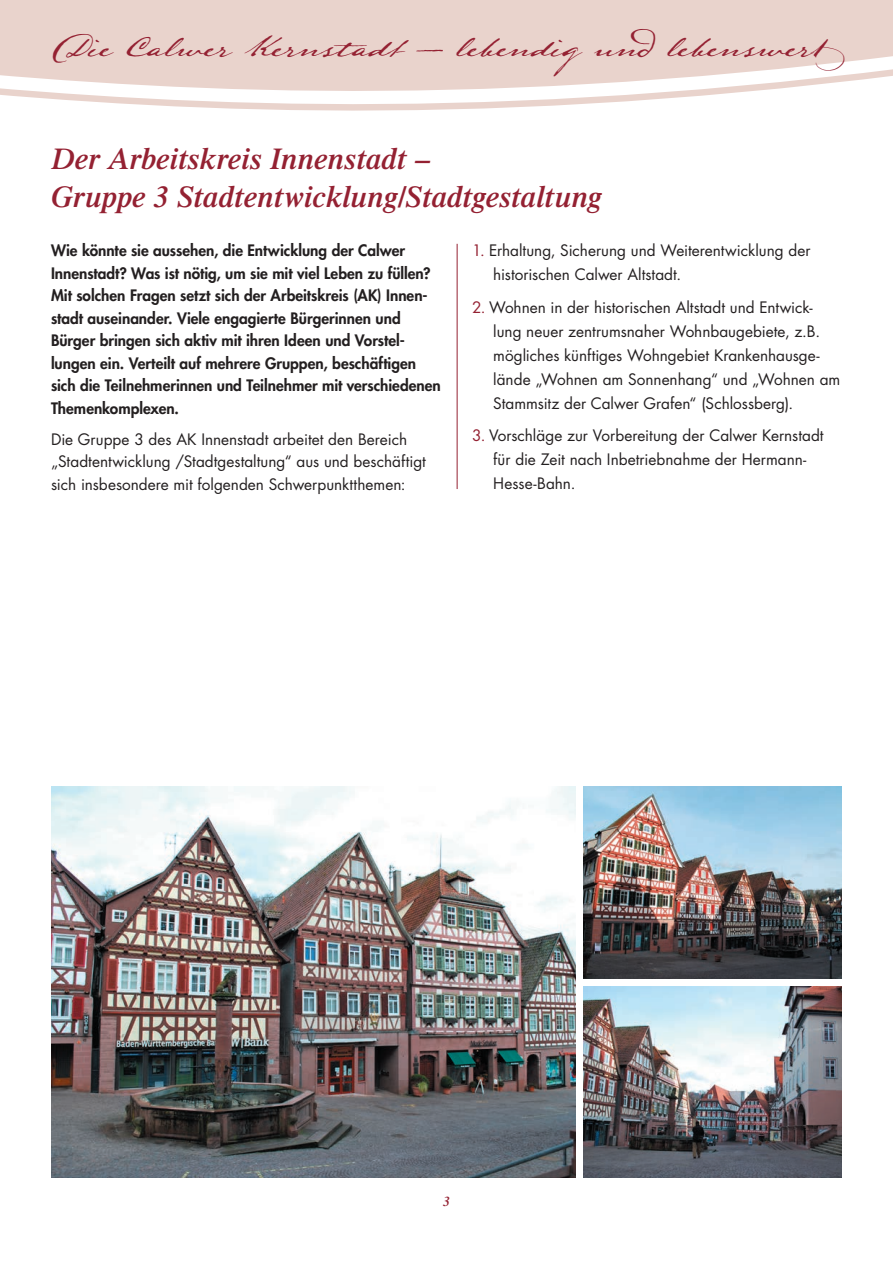
<style>
.page{position:relative;width:893px;height:1263px;background:#fff}
.page>*{position:absolute;margin:0;border:0;box-sizing:border-box;transform-origin:0 0}
.t1{font:italic 600 30px/37.5px "Times LT Std";color:#942132}
.t2{font:28.2px "Lamar Pen";letter-spacing:.005em;color:#942132}
.t3{font:15.3px/24px "Futura Std";color:#231f20}
.t4{font:800 15.3px/22.5px "Futura Std";color:#231f20}
.t5{font:italic 600 13.5px "Times LT Std";color:#942132}
.s1{color:#942132}
</style>
<div class="page">
<svg style="left:0;top:0;width:893px;height:111px;fill:#e9d3cc"></svg>
<img style="left:51px;top:787px;width:524px;height:391px">
<img style="left:584px;top:787px;width:258px;height:191px">
<img style="left:584px;top:986px;width:258px;height:192px">
<hr style="left:457px;top:244px;width:1px;height:245px;background:#942132">
<h2 class="t2" style="left:51px;top:29px;width:792px">Die Calwer Kernstadt – lebendig und lebenswert</h2>
<h1 class="t1" style="left:51px;top:140px;width:552px">Der Arbeitskreis Innenstadt –<br>Gruppe 3 Stadtentwicklung/Stadtgestaltung</h1>
<p class="t4" style="left:51px;top:240px;width:391px">Wie könnte sie aussehen, die Entwicklung der Calwer Innenstadt? Was ist nötig, um sie mit viel Leben zu füllen?<br>Mit solchen Fragen setzt sich der Arbeitskreis (AK) Innen&shy;stadt auseinander. Viele engagierte Bürgerinnen und Bürger bringen sich aktiv mit ihren Ideen und Vorstel&shy;lungen ein. Verteilt auf mehrere Gruppen, beschäftigen sich die Teilnehmerinnen und Teilnehmer mit verschiedenen Themenkomplexen.</p>
<p class="t3" style="left:51px;top:428px;width:376px;line-height:22.5px">Die Gruppe 3 des AK Innenstadt arbeitet den Bereich „Stadtentwicklung /Stadtgestaltung“ aus und beschäftigt sich insbesondere mit folgenden Schwerpunktthemen:</p>
<p class="t3" style="left:493px;top:239px;width:319px;text-indent:-21px"><span class="s1">1.</span> Erhaltung, Sicherung und Weiterentwicklung der historischen Calwer Altstadt.</p>
<p class="t3" style="left:493px;top:295px;width:349px;text-indent:-21px"><span class="s1">2.</span> Wohnen in der historischen Altstadt und Entwick&shy;lung neuer zentrumsnaher Wohnbaugebiete, z. B. mögliches künftiges Wohngebiet Krankenhausge&shy;lände „Wohnen am Sonnenhang“ und „Wohnen am Stammsitz der Calwer Grafen“ (Schlossberg).</p>
<p class="t3" style="left:493px;top:424px;width:332px;text-indent:-21px"><span class="s1">3.</span> Vorschläge zur Vorbereitung der Calwer Kernstadt für die Zeit nach Inbetriebnahme der Hermann-<br>Hesse-Bahn.</p>
<p class="t5" style="left:443px;top:1194px;width:8px">3</p>
</div>
